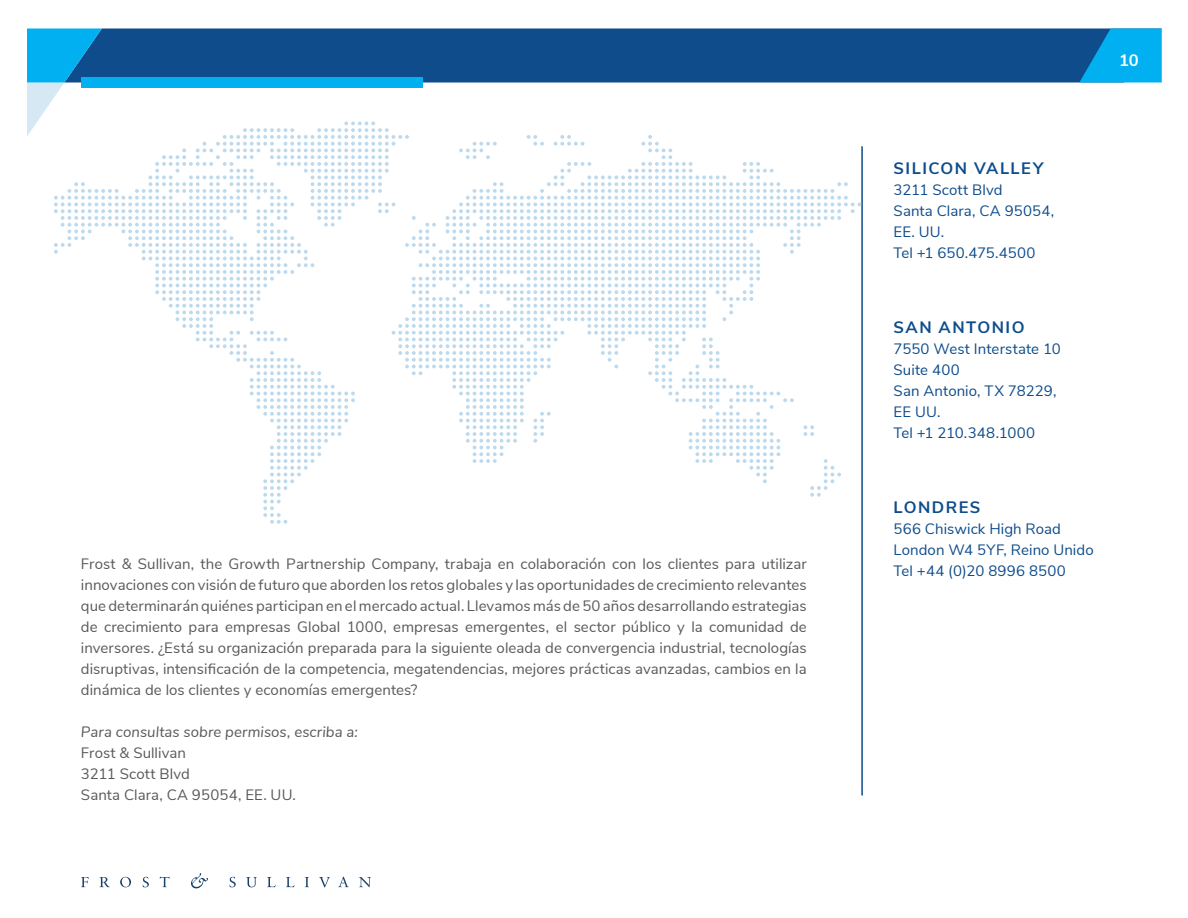
<style>
.page{position:relative;width:1188px;height:918px;background:#fff}
.page>*{position:absolute;margin:0;border:0;box-sizing:border-box;transform-origin:0 0}
.t1{font:700 16.5px "Nunito Sans";letter-spacing:.085em;color:#0e4c8b}
.t2{font:700 16.5px "Nunito Sans";color:#fff}
.t3{font:15px/21px "Nunito Sans";letter-spacing:.005em;color:#58595b;text-align:justify}
.t4{font:15px/21px "Nunito Sans";letter-spacing:.005em;color:#0e4c8b}
.t5{font:italic 15px "Nunito Sans";letter-spacing:.005em;color:#58595b}
</style>
<div class="page">
<div style="left:861px;top:28px;width:301px;height:54px;background:#0e4c8b"></div>
<svg style="left:1079px;top:29px;width:83px;height:54px;background:#059ddc"></svg>
<svg style="left:81px;top:877px;width:8px;height:10px"></svg>
<svg style="left:100px;top:877px;width:10px;height:10px"></svg>
<svg style="left:120px;top:877px;width:11px;height:10px"></svg>
<svg style="left:143px;top:877px;width:6px;height:10px"></svg>
<svg style="left:160px;top:877px;width:9px;height:10px"></svg>
<svg style="left:229px;top:877px;width:7px;height:10px"></svg>
<svg style="left:246px;top:877px;width:11px;height:10px"></svg>
<svg style="left:267px;top:877px;width:9px;height:10px"></svg>
<svg style="left:286px;top:877px;width:9px;height:10px"></svg>
<svg style="left:305px;top:877px;width:4px;height:10px"></svg>
<svg style="left:319px;top:877px;width:11px;height:10px"></svg>
<svg style="left:338px;top:877px;width:11px;height:10px"></svg>
<svg style="left:359px;top:877px;width:12px;height:10px"></svg>
<svg style="left:191px;top:873px;width:17px;height:15px"></svg>
<hr style="left:861px;top:146px;width:2px;height:650px;background:#0e4c8b">
<svg style="left:27px;top:28px;width:834px;height:496px"></svg>
<p class="t3" style="left:81px;top:552px;width:727px">Frost &amp; Sullivan, the Growth Partnership Company, trabaja en colaboración con los clientes para utilizar innovaciones con visión de futuro que aborden los retos globales y las oportunidades de crecimiento relevantes que determinarán quiénes participan en el mercado actual. Llevamos más de 50 años desarrollando estrategias de crecimiento para empresas Global 1000, empresas emergentes, el sector público y la comunidad de inversores. ¿Está su organización preparada para la siguiente oleada de convergencia industrial, tecnologías disruptivas, intensificación de la competencia, megatendencias, mejores prácticas avanzadas, cambios en la dinámica de los clientes y economías emergentes?</p>
<p class="t5" style="left:81px;top:721px;width:278px">Para consultas sobre permisos, escriba a:</p>
<p class="t3" style="left:81px;top:741px;width:217px;text-align:left">Frost &amp; Sullivan<br>3211 Scott Blvd<br>Santa Clara, CA 95054, EE. UU.</p>
<p class="t2" style="left:1119px;top:48px;width:21px">10</p>
<p class="t1" style="left:894px;top:156px;width:151px">SILICON VALLEY</p>
<p class="t4" style="left:894px;top:179px;width:162px">3211 Scott Blvd<br>Santa Clara, CA 95054,<br>EE. UU.<br>Tel +1 650.475.4500</p>
<p class="t1" style="left:894px;top:315px;width:132px">SAN ANTONIO</p>
<p class="t4" style="left:894px;top:338px;width:169px">7550 West Interstate 10<br>Suite 400<br>San Antonio, TX 78229,<br>EE UU.<br>Tel +1 210.348.1000</p>
<p class="t1" style="left:894px;top:495px;width:88px">LONDRES</p>
<p class="t4" style="left:894px;top:518px;width:202px">566 Chiswick High Road<br>London W4 5YF, Reino Unido<br>Tel +44 (0)20 8996 8500</p>
</div>
